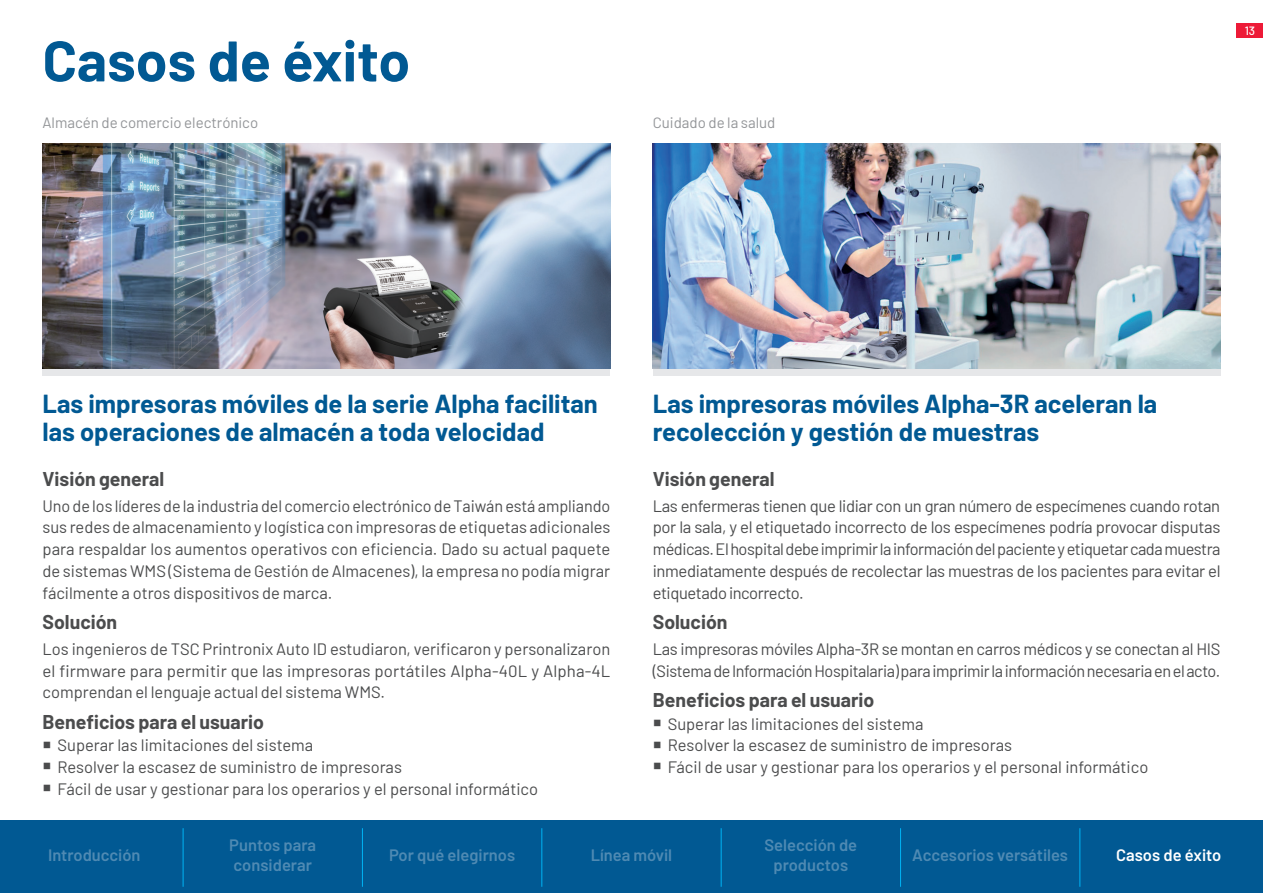
<style>
.page{position:relative;width:1263px;height:893px;background:#fff}
.page>*{position:absolute;margin:0;border:0;box-sizing:border-box;transform-origin:0 0}
.chapter_name{font:700 57px "Barlow";color:#015993}
.t1{font:700 25.5px/27.8px "Barlow";color:#015993}
.content01{font:700 19.5px "Barlow";color:#4b4c4d}
.content01-2{font:16.5px/21.8px "Barlow";color:#4b4c4d;text-align:justify}
.content01-3{font:16.5px/21.8px "Barlow";letter-spacing:-.025em;color:#4b4c4d}
.navigation_none{font:600 16.5px/19.8px "Barlow";color:#4f8ab3}
.navigation_none-2{font:600 16.5px "Barlow";color:#fff}
.content02{font:15px "Barlow";color:#939598}
.t2{font:500 12px "Barlow";color:#fff}
</style>
<div class="page">
<img style="left:43px;top:143px;width:567px;height:226px">
<img style="left:653px;top:143px;width:567px;height:226px">
<div style="left:43px;top:369px;width:567px;height:6px;background:#e6e7e9"></div>
<div style="left:653px;top:369px;width:567px;height:6px;background:#e6e7e9"></div>
<div style="left:0;top:821px;width:1263px;height:72px;background:#015993"></div>
<div style="left:1237px;top:23px;width:26px;height:15px;background:#ed1a37"></div>
<hr style="left:183px;top:828px;width:1px;height:59px;background:#00aeef">
<hr style="left:362px;top:828px;width:1px;height:59px;background:#00aeef">
<hr style="left:541px;top:828px;width:1px;height:59px;background:#00aeef">
<hr style="left:721px;top:828px;width:1px;height:59px;background:#00aeef">
<hr style="left:900px;top:828px;width:1px;height:59px;background:#00aeef">
<hr style="left:1079px;top:828px;width:1px;height:59px;background:#00aeef">
<p class="chapter_name" style="left:43px;top:19px;width:369px">Casos de éxito</p>
<p class="content02" style="left:43px;top:111px;width:217px">Almacén de comercio electrónico</p>
<p class="content02" style="left:653px;top:111px;width:124px">Cuidado de la salud</p>
<p class="t2" style="left:1245px;top:22px;width:12px">13</p>
<h1 class="t1" style="left:43px;top:388px;width:557px">Las impresoras móviles de la serie Alpha facilitan las operaciones de almacén a toda velocidad</h1>
<p class="content01" style="left:43px;top:464px;width:123px">Visión general</p>
<p class="content01-2" style="left:43px;top:494px;width:569px">Uno de los líderes de la industria del comercio electrónico de Taiwán está ampliando sus redes de almacenamiento y logística con impresoras de etiquetas adicionales para respaldar los aumentos operativos con eficiencia. Dado su actual paquete de sistemas WMS (Sistema de Gestión de Almacenes), la empresa no podía migrar fácilmente a otros dispositivos de marca.</p>
<p class="content01" style="left:43px;top:607px;width:76px">Solución</p>
<p class="content01-2" style="left:43px;top:637px;width:569px">Los ingenieros de TSC Printronix Auto ID estudiaron, verificaron y personalizaron el firmware para permitir que las impresoras portátiles Alpha-40L y Alpha-4L comprendan el lenguaje actual del sistema WMS.</p>
<p class="content01" style="left:43px;top:707px;width:223px">Beneficios para el usuario</p>
<p class="content01-2" style="left:58px;top:733px;width:257px">Superar las limitaciones del sistema</p>
<p class="content01-2" style="left:58px;top:755px;width:346px">Resolver la escasez de suministro de impresoras</p>
<p class="content01-2" style="left:58px;top:777px;width:482px">Fácil de usar y gestionar para los operarios y el personal informático</p>
<h1 class="t1" style="left:653px;top:388px;width:506px">Las impresoras móviles Alpha-3R aceleran la recolección y gestión de muestras</h1>
<p class="content01" style="left:653px;top:464px;width:123px">Visión general</p>
<p class="content01-2" style="left:653px;top:494px;width:569px">Las enfermeras tienen que lidiar con un gran número de especímenes cuando rotan por la sala, y el etiquetado incorrecto de los especímenes podría provocar disputas médicas. El hospital debe imprimir la información del paciente y etiquetar cada muestra inmediatamente después de recolectar las muestras de los pacientes para evitar el etiquetado incorrecto.</p>
<p class="content01" style="left:653px;top:607px;width:76px">Solución</p>
<p class="content01-3" style="left:653px;top:637px;width:569px">Las impresoras móviles Alpha-3R se montan en carros médicos y se conectan al HIS (Sistema de Información Hospitalaria) para imprimir la información necesaria en el acto.</p>
<p class="content01" style="left:653px;top:685px;width:223px">Beneficios para el usuario</p>
<p class="content01-2" style="left:668px;top:711px;width:257px">Superar las limitaciones del sistema</p>
<p class="content01-2" style="left:668px;top:733px;width:346px">Resolver la escasez de suministro de impresoras</p>
<p class="content01-2" style="left:668px;top:755px;width:482px">Fácil de usar y gestionar para los operarios y el personal informático</p>
<p class="navigation_none" style="left:48px;top:844px;width:94px">Introducción</p>
<p class="navigation_none" style="left:229px;top:834px;width:88px">Puntos para considerar</p>
<p class="navigation_none" style="left:389px;top:844px;width:127px">Por qué elegirnos</p>
<p class="navigation_none" style="left:591px;top:844px;width:83px">Línea móvil</p>
<p class="navigation_none" style="left:764px;top:834px;width:94px;text-align:center">Selección de productos</p>
<p class="navigation_none" style="left:912px;top:844px;width:157px">Accesorios versátiles</p>
<p class="navigation_none-2" style="left:1116px;top:843px;width:107px">Casos de éxito</p>
</div>
